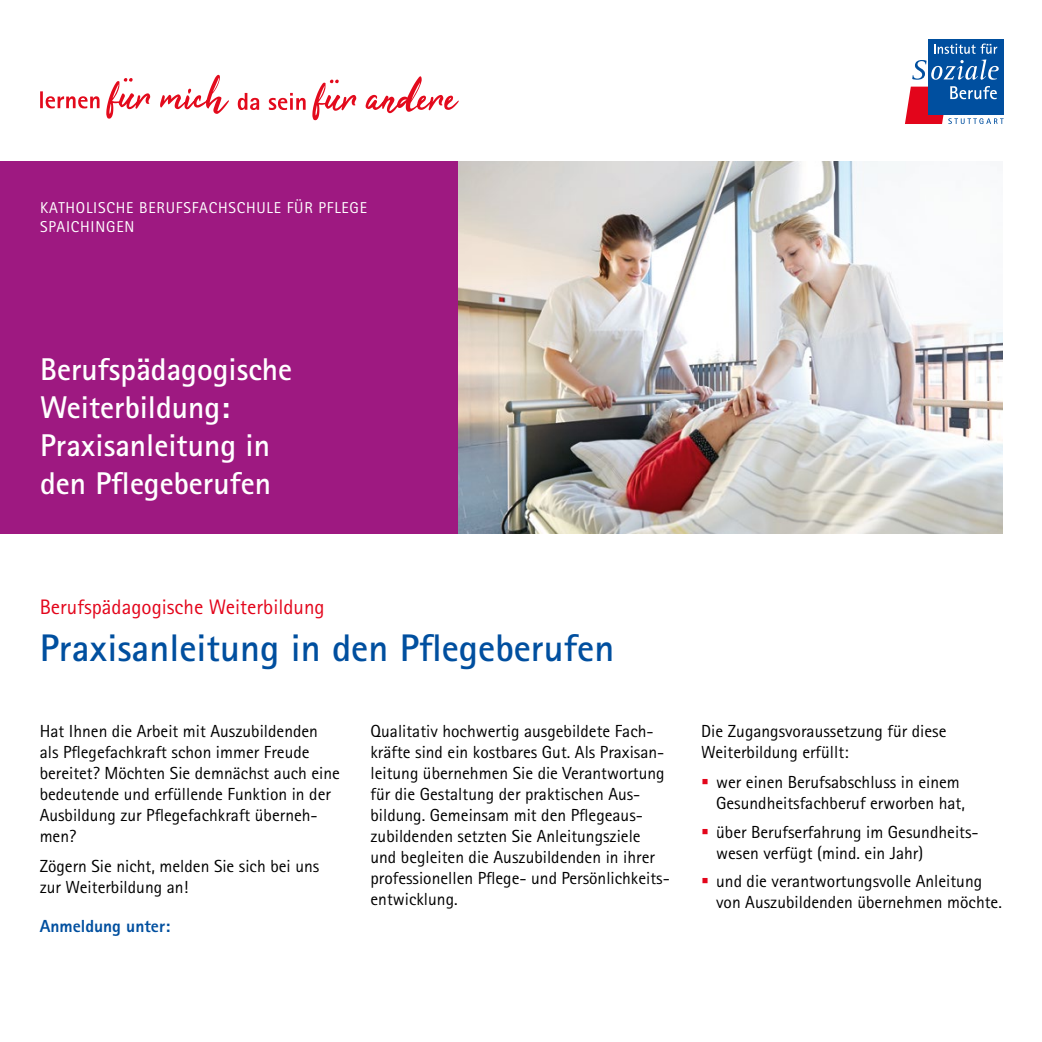
<style>
.page{position:relative;width:1042px;height:1042px;background:#fff}
.page>*{position:absolute;margin:0;border:0;box-sizing:border-box;transform-origin:0 0}
._01_ÜS_Rot{font:700 38.5px "Agfa Rotis Sans Serif";color:#004f9f}
.TS__Überschrift___Be{font:700 31.5px/37.8px "Agfa Rotis Sans Serif";color:#fff}
._01_ÜS_Rot-2{font:21px "Agfa Rotis Sans Serif";color:#e3051b}
._04_Fließ{font:17.5px/21px "Agfa Rotis Sans Serif";color:#000}
._02_kleine_Blaue_ZÜS{font:800 17.5px "Agfa Rotis Sans Serif";color:#004f9f}
.TS__Schule{font:15.75px/18.9px "Agfa Rotis Sans Serif";letter-spacing:.05em;color:#fff}
</style>
<div class="page">
<div style="left:0;top:161px;width:459px;height:372px;background:#9e1981"></div>
<svg style="left:238px;top:76px;width:221px;height:44px"></svg>
<svg style="left:40px;top:75px;width:189px;height:44px"></svg>
<div style="left:928px;top:40px;width:75px;height:75px;background:#004f9f"></div>
<svg style="left:912px;top:44px;width:86px;height:36px"></svg>
<svg style="left:905px;top:86px;width:98px;height:38px"></svg>
<img style="left:459px;top:161px;width:543px;height:372px">
<p class="TS__Schule" style="left:40px;top:198px;width:328px">KATHOLISCHE BERUFSFACHSCHULE FÜR PFLEGE<br>SPAICHINGEN</p>
<p class="TS__Überschrift___Be" style="left:40px;top:350px;width:253px">Berufspädagogische<br>Weiterbildung:<br>Praxisanleitung in den Pflegeberufen</p>
<p class="_01_ÜS_Rot-2" style="left:40px;top:595px;width:286px">Berufspädagogische Weiterbildung</p>
<p class="_01_ÜS_Rot" style="left:40px;top:623px;width:576px">Praxisanleitung in den Pflegeberufen</p>
<p class="_04_Fließ" style="left:40px;top:720px;width:302px">Hat Ihnen die Arbeit mit Auszubildenden als Pflegefachkraft schon immer Freude bereitet? Möchten Sie demnächst auch eine bedeutende und erfüllende Funktion in der Ausbildung zur Pflegefachkraft überneh&shy;men?</p>
<p class="_04_Fließ" style="left:40px;top:856px;width:281px">Zögern Sie nicht, melden Sie sich bei uns zur Weiterbildung an!</p>
<p class="_02_kleine_Blaue_ZÜS" style="left:40px;top:915px;width:132px">Anmeldung unter:</p>
<p class="_04_Fließ" style="left:370px;top:720px;width:301px">Qualitativ hochwertig ausgebildete Fach&shy;kräfte sind ein kostbares Gut. Als Praxisan&shy;leitung übernehmen Sie die Verantwortung für die Gestaltung der praktischen Aus&shy;bildung. Gemeinsam mit den Pflegeaus&shy;zubildenden setzten Sie Anleitungsziele und begleiten die Auszubildenden in ihrer professionellen Pflege- und Persönlichkeits&shy;entwicklung.</p>
<p class="_04_Fließ" style="left:701px;top:720px;width:247px">Die Zugangsvoraussetzung für diese<br>Weiterbildung erfüllt:</p>
<p class="_04_Fließ" style="left:716px;top:772px;width:250px">wer einen Berufsabschluss in einem<br>Gesundheitsfachberuf erworben hat,</p>
<p class="_04_Fließ" style="left:716px;top:821px;width:262px">über Berufserfahrung im Gesundheits&shy;wesen verfügt (mind. ein Jahr)</p>
<p class="_04_Fließ" style="left:716px;top:871px;width:287px">und die verantwortungsvolle Anleitung von Auszubildenden übernehmen möchte.</p>
</div>
